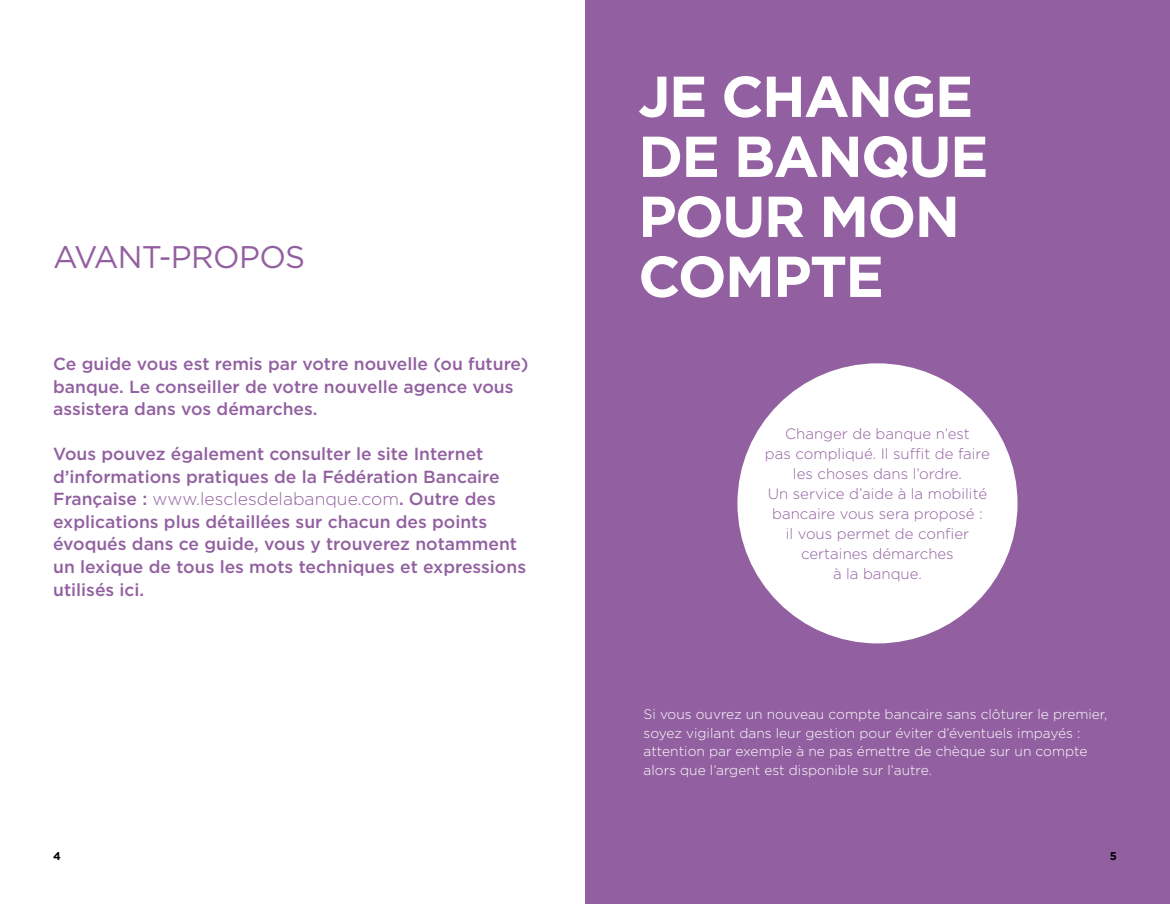
<style>
.page{position:relative;width:1170px;height:904px;background:#fff}
.page>*{position:absolute;margin:0;border:0;box-sizing:border-box;transform-origin:0 0}
.H1-Chapitre{font:700 57.5px/60px "Gotham";letter-spacing:-.03em;color:#fff}
.H2-Intro{font:31.25px "Gotham";letter-spacing:-.02em;color:#9260a0}
.Texte_intro{font:500 17.5px/22.5px "Gotham";color:#9260a0}
.Texte_blanc_-_ATTENT{font:300 15px/20px "Gotham";color:#9260a0;text-align:center}
.Texte{font:300 13.75px/18.8px "Gotham";color:#fff}
.t1{font:700 11.25px "Gotham";color:#000}
.s1{font-weight:300}
</style>
<div class="page">
<div style="left:585px;top:0;width:584px;height:904px;background:#9260a0"></div>
<div style="left:737px;top:363px;width:280px;height:280px;background:#fff;border-radius:50%"></div>
<h2 class="H2-Intro" style="left:53px;top:237px;width:253px">AVANT-PROPOS</h2>
<p class="Texte_intro" style="left:53px;top:353px;width:476px">Ce guide vous est remis par votre nouvelle (ou future) banque. Le conseiller de votre nouvelle agence vous assistera dans vos démarches.</p>
<p class="Texte_intro" style="left:53px;top:443px;width:474px">Vous pouvez également consulter le site Internet d’informations pratiques de la Fédération Bancaire Française : <span class="s1">www.lesclesdelabanque.com</span>. Outre des explications plus détaillées sur chacun des points évoqués dans ce guide, vous y trouverez notamment un lexique de tous les mots techniques et expressions utilisés ici.</p>
<p class="t1" style="left:53px;top:848px;width:9px">4</p>
<h1 class="H1-Chapitre" style="left:638px;top:66px;width:352px">JE CHANGE<br>DE BANQUE<br>POUR MON<br>COMPTE</h1>
<p class="Texte_blanc_-_ATTENT" style="left:765px;top:423px;width:226px">Changer de banque n’est<br>pas compliqué. Il suffit de faire les choses dans l’ordre.</p>
<p class="Texte_blanc_-_ATTENT" style="left:767px;top:483px;width:221px">Un service d’aide à la mobilité bancaire vous sera proposé : il vous permet de confier certaines démarches<br>à la banque.</p>
<p class="Texte" style="left:643px;top:704px;width:465px">Si vous ouvrez un nouveau compte bancaire sans clôturer le premier, soyez vigilant dans leur gestion pour éviter d’éventuels impayés : attention par exemple à ne pas émettre de chèque sur un compte alors que l’argent est disponible sur l’autre.</p>
<p class="t1" style="left:1109px;top:848px;width:9px">5</p>
</div>
